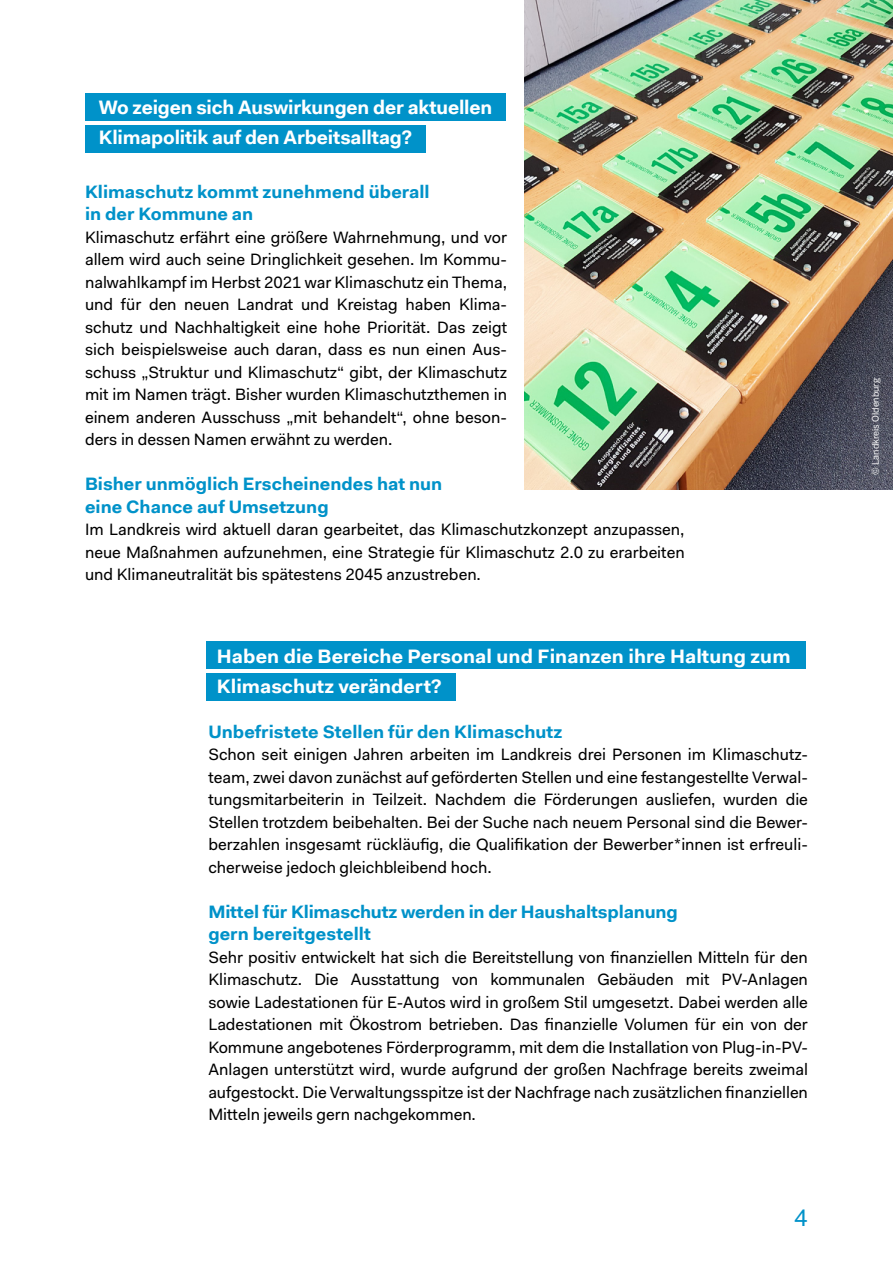
<style>
.page{position:relative;width:893px;height:1263px;background:#fff}
.page>*{position:absolute;margin:0;border:0;box-sizing:border-box;transform-origin:0 0}
.t1{font:24px "Fakt Pro";color:#0092c9}
.t2{font:700 19.5px/30px "Fakt Pro";letter-spacing:-.005em;color:#fff}
.t3{font:700 18px/22.5px "Fakt Pro";color:#0092c9}
.t4{font:16.5px/22.5px "Fakt Pro";color:#000;text-align:justify}
.t5{font:9px "Benton Sans";color:#fff}
</style>
<div class="page">
<div style="left:206px;top:641px;width:600px;height:28px;background:#0092c9"></div>
<div style="left:206px;top:673px;width:250px;height:28px;background:#0092c9"></div>
<div style="left:85px;top:93px;width:421px;height:27px;background:#0092c9"></div>
<div style="left:85px;top:125px;width:340px;height:27px;background:#0092c9"></div>
<img style="left:524px;top:0;width:369px;height:489px">
<p class="t2" style="left:99px;top:92px;width:395px">Wo zeigen sich Auswirkungen der aktuellen<br>Klimapolitik auf den Arbeitsalltag?</p>
<p class="t3" style="left:85px;top:180px;width:346px">Klimaschutz kommt zunehmend überall in der Kommune an</p>
<p class="t4" style="left:85px;top:226px;width:424px">Klimaschutz erfährt eine größere Wahrnehmung, und vor allem wird auch seine Dringlichkeit gesehen. Im Kommu&shy;nalwahlkampf im Herbst 2021 war Klimaschutz ein Thema, und für den neuen Landrat und Kreistag haben Klima&shy;schutz und Nachhaltigkeit eine hohe Priorität. Das zeigt sich beispielsweise auch daran, dass es nun einen Aus&shy;schuss „Struktur und Klimaschutz“ gibt, der Klimaschutz mit im Namen trägt. Bisher wurden Klimaschutzthemen in einem anderen Ausschuss „mit behandelt“, ohne beson&shy;ders in dessen Namen erwähnt zu werden.</p>
<p class="t3" style="left:85px;top:472px;width:359px">Bisher unmöglich Erscheinendes hat nun eine Chance auf Umsetzung</p>
<p class="t4" style="left:85px;top:518px;width:601px">Im Landkreis wird aktuell daran gearbeitet, das Klimaschutzkonzept anzupassen, neue Maßnahmen aufzunehmen, eine Strategie für Klimaschutz 2.0 zu erarbeiten und Klimaneutralität bis spätestens 2045 anzustreben.</p>
<p class="t2" style="left:217px;top:641px;width:575px">Haben die Bereiche Personal und Finanzen ihre Haltung zum<br>Klimaschutz verändert?</p>
<p class="t3" style="left:208px;top:720px;width:356px">Unbefristete Stellen für den Klimaschutz</p>
<p class="t4" style="left:208px;top:743px;width:601px">Schon seit einigen Jahren arbeiten im Landkreis drei Personen im Klimaschutz&shy;team, zwei davon zunächst auf geförderten Stellen und eine festangestellte Verwal&shy;tungsmitarbeiterin in Teilzeit. Nachdem die Förderungen ausliefen, wurden die Stellen trotzdem beibehalten. Bei der Suche nach neuem Personal sind die Bewer&shy;berzahlen insgesamt rückläufig, die Qualifikation der Bewerber*innen ist erfreuli&shy;cherweise jedoch gleichbleibend hoch.</p>
<p class="t3" style="left:208px;top:900px;width:471px">Mittel für Klimaschutz werden in der Haushaltsplanung gern bereitgestellt</p>
<p class="t4" style="left:208px;top:946px;width:601px">Sehr positiv entwickelt hat sich die Bereitstellung von finanziellen Mitteln für den Klimaschutz. Die Ausstattung von kommunalen Gebäuden mit PV-Anlagen sowie Ladestationen für E-Autos wird in großem Stil umgesetzt. Dabei werden alle Ladestationen mit Ökostrom betrieben. Das finanzielle Volumen für ein von der Kommune angebotenes Förderprogramm, mit dem die Installation von Plug-in-PV-Anlagen unterstützt wird, wurde aufgrund der großen Nachfrage bereits zweimal aufgestockt. Die Verwaltungsspitze ist der Nachfrage nach zusätzlichen finanziellen Mitteln jeweils gern nachgekommen.</p>
<h1 class="t1" style="left:794px;top:1201px;width:15px">4</h1>
<p class="t5" style="left:870px;top:475px;width:98px;rotate:-90deg">© Landkreis Oldenburg</p>
</div>
